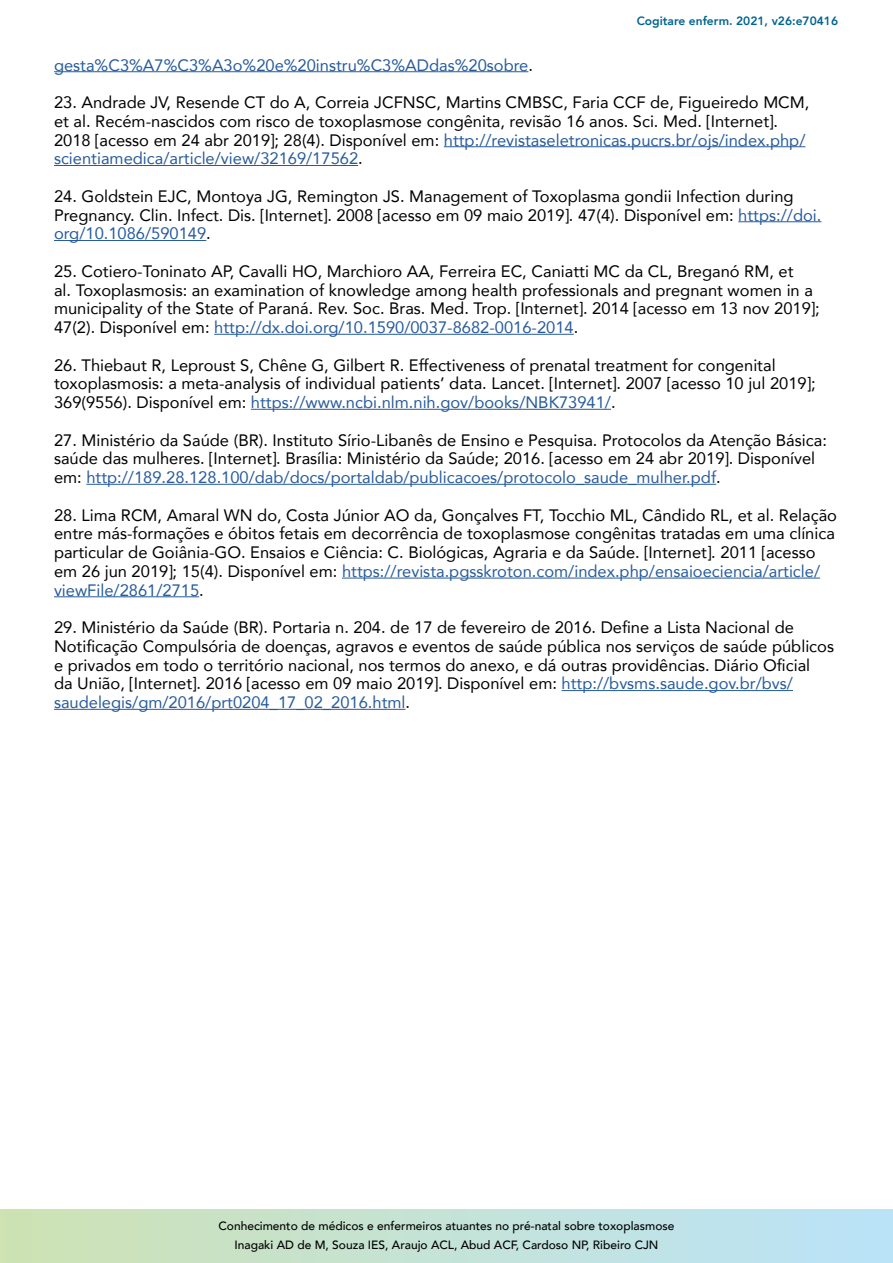
<style>
.page{position:relative;width:893px;height:1263px;background:#fff}
.page>*{position:absolute;margin:0;border:0;box-sizing:border-box;transform-origin:0 0}
.t1{font:16.5px/18.8px "Avenir";color:#000}
.t2{font:16.5px "Avenir";color:#275b9b}
.t3{font:500 12px/18.6px "Avenir";color:#000;text-align:center}
.t4{font:800 12px "Avenir";color:#00658f}
.s1{color:#000}
.s2{color:#275b9b}
</style>
<div class="page">
<svg style="left:0;top:1209px;width:893px;height:54px;background:#c4e2d6"></svg>
<hr style="left:54px;top:71px;width:474px;height:1px;background:#275b9b">
<hr style="left:444px;top:146px;width:361px;height:1px;background:#275b9b">
<hr style="left:54px;top:165px;width:304px;height:1px;background:#275b9b">
<hr style="left:738px;top:221px;width:83px;height:1px;background:#275b9b">
<hr style="left:54px;top:240px;width:152px;height:1px;background:#275b9b">
<hr style="left:214px;top:334px;width:360px;height:1px;background:#275b9b">
<hr style="left:251px;top:409px;width:360px;height:1px;background:#275b9b">
<hr style="left:86px;top:484px;width:630px;height:1px;background:#275b9b">
<hr style="left:342px;top:578px;width:478px;height:1px;background:#275b9b">
<hr style="left:54px;top:596px;width:145px;height:1px;background:#275b9b">
<hr style="left:562px;top:690px;width:231px;height:1px;background:#275b9b">
<hr style="left:54px;top:709px;width:351px;height:1px;background:#275b9b">
<p class="t4" style="left:637px;top:12px;width:203px">Cogitare enferm. 2021, v26:e70416</p>
<p class="t2" style="left:54px;top:52px;width:480px">gesta%C3%A7%C3%A3o%20e%20instru%C3%ADdas%20sobre<span class="s1">.</span></p>
<p class="t1" style="left:54px;top:92px;width:757px">23. Andrade JV, Resende CT do A, Correia JCFNSC, Martins CMBSC, Faria CCF de, Figueiredo MCM, et al. Recém-nascidos com risco de toxoplasmose congênita, revisão 16 anos. Sci. Med. [Internet].<br>2018 [acesso em 24 abr 2019]; 28(4). Disponível em: <span class="s2">http://revistaseletronicas.pucrs.br/ojs/index.php/ scientiamedica/article/view/32169/17562</span>.</p>
<p class="t1" style="left:54px;top:186px;width:769px">24. Goldstein EJC, Montoya JG, Remington JS. Management of Toxoplasma gondii Infection during<br>Pregnancy. Clin. Infect. Dis. [Internet]. 2008 [acesso em 09 maio 2019]. 47(4). Disponível em: <span class="s2">https://doi. org/10.1086/590149</span>.</p>
<p class="t1" style="left:54px;top:261px;width:767px">25. Cotiero-Toninato AP, Cavalli HO, Marchioro AA, Ferreira EC, Caniatti MC da CL, Breganó RM, et<br>al. Toxoplasmosis: an examination of knowledge among health professionals and pregnant women in a municipality of the State of Paraná. Rev. Soc. Bras. Med. Trop. [Internet]. 2014 [acesso em 13 nov 2019]; 47(2). Disponível em: <span class="s2">http://dx.doi.org/10.1590/0037-8682-0016-2014</span>.</p>
<p class="t1" style="left:54px;top:355px;width:763px">26. Thiebaut R, Leproust S, Chêne G, Gilbert R. Effectiveness of prenatal treatment for congenital toxoplasmosis: a meta-analysis of individual patients’ data. Lancet. [Internet]. 2007 [acesso 10 jul 2019];<br>369(9556). Disponível em: <span class="s2">https://www.ncbi.nlm.nih.gov/books/NBK73941/</span>.</p>
<p class="t1" style="left:54px;top:430px;width:774px">27. Ministério da Saúde (BR). Instituto Sírio-Libanês de Ensino e Pesquisa. Protocolos da Atenção Básica: saúde das mulheres. [Internet]. Brasília: Ministério da Saúde; 2016. [acesso em 24 abr 2019]. Disponível em: <span class="s2">http://189.28.128.100/dab/docs/portaldab/publicacoes/protocolo_saude_mulher.pdf</span>.</p>
<p class="t1" style="left:54px;top:505px;width:784px">28. Lima RCM, Amaral WN do, Costa Júnior AO da, Gonçalves FT, Tocchio ML, Cândido RL, et al. Relação entre más-formações e óbitos fetais em decorrência de toxoplasmose congênitas tratadas em uma clínica particular de Goiânia-GO. Ensaios e Ciência: C. Biológicas, Agraria e da Saúde. [Internet]. 2011 [acesso em 26 jun 2019]; 15(4). Disponível em: <span class="s2">https://revista.pgsskroton.com/index.php/ensaioeciencia/article/ viewFile/2861/2715</span>.</p>
<p class="t1" style="left:54px;top:617px;width:782px">29. Ministério da Saúde (BR). Portaria n. 204. de 17 de fevereiro de 2016. Define a Lista Nacional de Notificação Compulsória de doenças, agravos e eventos de saúde pública nos serviços de saúde públicos e privados em todo o território nacional, nos termos do anexo, e dá outras providências. Diário Oficial<br>da União, [Internet]. 2016 [acesso em 09 maio 2019]. Disponível em: <span class="s2">http://bvsms.saude.gov.br/bvs/ saudelegis/gm/2016/prt0204_17_02_2016.html</span>.</p>
<p class="t3" style="left:218px;top:1216px;width:458px">Conhecimento de médicos e enfermeiros atuantes no pré-natal sobre toxoplasmose<br>Inagaki AD de M, Souza IES, Araujo ACL, Abud ACF, Cardoso NP, Ribeiro CJN</p>
</div>
